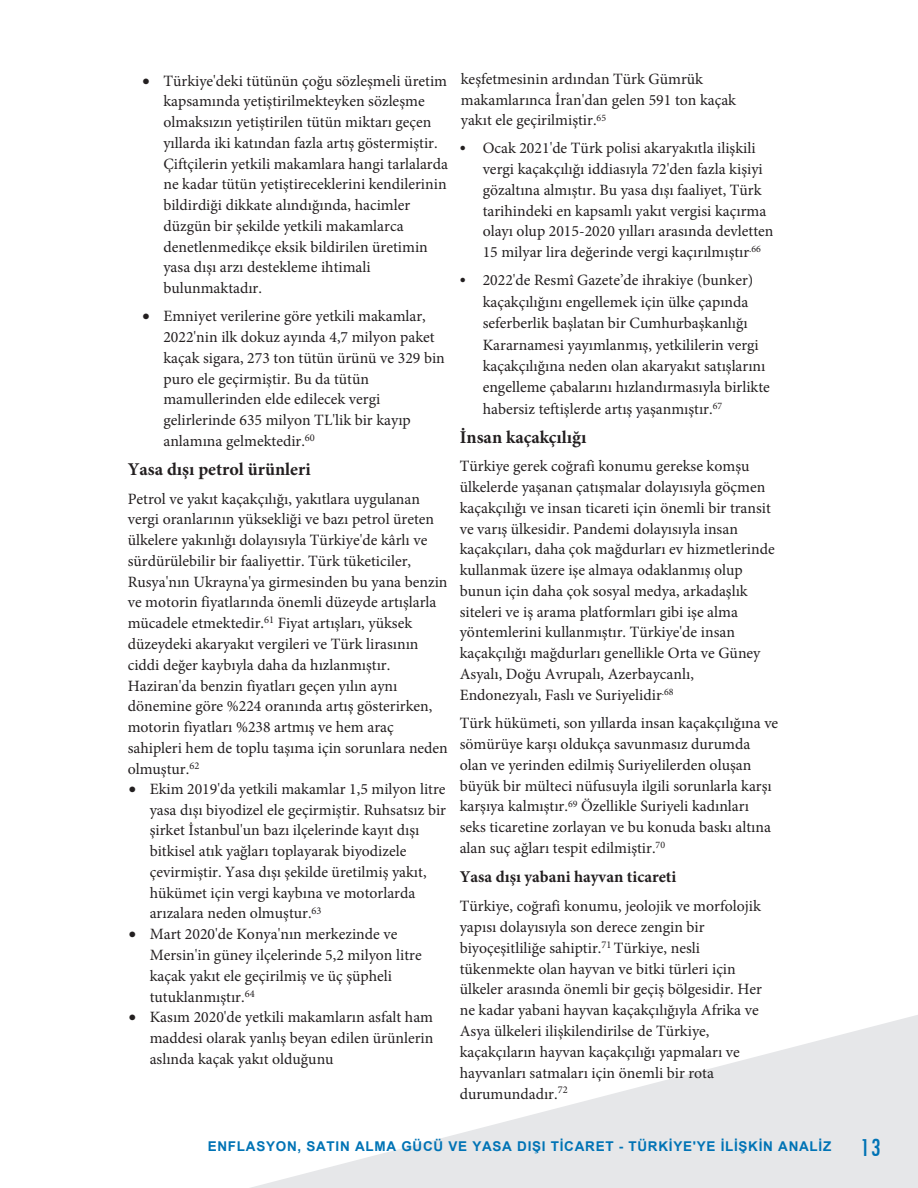
<style>
.page{position:relative;width:918px;height:1188px;background:#fff}
.page>*{position:absolute;margin:0;border:0;box-sizing:border-box;transform-origin:0 0}
.t1{font:700 18px "Minion Pro";color:#231f20}
.t2{font:700 16.5px "Minion Pro";color:#231f20}
.t3{font:15.75px/20.7px "Minion Pro";color:#231f20}
.t4{font:700 13.5px "Arial";letter-spacing:.055em;color:#0073b5}
.s1{font-family:"Sitka Text";font-size:17.85px}
.s2{font-family:"Tw Cen MT Condensed";font-weight:400;font-size:27px}
</style>
<div class="page">
<svg style="left:250px;top:1015px;width:668px;height:173px"></svg>
<p class="t3" style="left:461px;top:69px;width:277px">keşfetmesinin ardından Türk Gümrük makamlarınca İran'dan gelen 591 ton kaçak yakıt ele geçirilmiştir.<sup>65</sup></p>
<p class="t3" style="left:483px;top:138px;width:292px;text-indent:-23px"><span class="s1">•</span> Ocak 2021'de Türk polisi akaryakıtla ilişkili vergi kaçakçılığı iddiasıyla 72'den fazla kişiyi gözaltına almıştır. Bu yasa dışı faaliyet, Türk tarihindeki en kapsamlı yakıt vergisi kaçırma olayı olup 2015-2020 yılları arasında devletten 15 milyar lira değerinde vergi kaçırılmıştır<sup>.66</sup></p>
<p class="t3" style="left:483px;top:270px;width:289px;line-height:21.5px;text-indent:-23px"><span class="s1">•</span> 2022'de Resmî Gazete’de ihrakiye (bunker) kaçakçılığını engellemek için ülke çapında seferberlik başlatan bir Cumhurbaşkanlığı Kararnamesi yayımlanmış, yetkililerin vergi kaçakçılığına neden olan akaryakıt satışlarını engelleme çabalarını hızlandırmasıyla birlikte habersiz teftişlerde artış yaşanmıştır.<sup>67</sup></p>
<p class="t1" style="left:460px;top:424px;width:128px">İnsan kaçakçılığı</p>
<p class="t3" style="left:460px;top:456px;width:317px">Türkiye gerek coğrafi konumu gerekse komşu ülkelerde yaşanan çatışmalar dolayısıyla göçmen kaçakçılığı ve insan ticareti için önemli bir transit ve varış ülkesidir. Pandemi dolayısıyla insan kaçakçıları, daha çok mağdurları ev hizmetlerinde kullanmak üzere işe almaya odaklanmış olup bunun için daha çok sosyal medya, arkadaşlık siteleri ve iş arama platformları gibi işe alma yöntemlerini kullanmıştır. Türkiye'de insan kaçakçılığı mağdurları genellikle Orta ve Güney Asyalı, Doğu Avrupalı, Azerbaycanlı, Endonezyalı, Faslı ve Suriyelidir<sup>.68</sup></p>
<p class="t3" style="left:460px;top:713px;width:320px">Türk hükümeti, son yıllarda insan kaçakçılığına ve sömürüye karşı oldukça savunmasız durumda olan ve yerinden edilmiş Suriyelilerden oluşan büyük bir mülteci nüfusuyla ilgili sorunlarla karşı karşıya kalmıştır.<sup>69</sup> Özellikle Suriyeli kadınları seks ticaretine zorlayan ve bu konuda baskı altına alan suç ağları tespit edilmiştir.<sup>70</sup></p>
<p class="t2" style="left:460px;top:866px;width:218px">Yasa dışı yabani hayvan ticareti</p>
<p class="t3" style="left:460px;top:896px;width:304px">Türkiye, coğrafi konumu, jeolojik ve morfolojik yapısı dolayısıyla son derece zengin bir biyoçeşitliliğe sahiptir.<sup>71</sup> Türkiye, nesli tükenmekte olan hayvan ve bitki türleri için ülkeler arasında önemli bir geçiş bölgesidir. Her ne kadar yabani hayvan kaçakçılığıyla Afrika ve Asya ülkeleri ilişkilendirilse de Türkiye, kaçakçıların hayvan kaçakçılığı yapmaları ve hayvanları satmaları için önemli bir rota durumundadır.<sup>72</sup></p>
<p class="t4" style="left:208px;top:1137px;width:674px">ENFLASYON, SATIN ALMA GÜCÜ VE YASA DIŞI TİCARET - TÜRKİYE'YE İLİŞKİN ANALİZ <span class="s2">13</span></p>
<p class="t3" style="left:163px;top:70px;width:286px;text-indent:-21px">• Türkiye'deki tütünün çoğu sözleşmeli üretim kapsamında yetiştirilmekteyken sözleşme olmaksızın yetiştirilen tütün miktarı geçen yıllarda iki katından fazla artış göstermiştir.<br>Çiftçilerin yetkili makamlara hangi tarlalarda ne kadar tütün yetiştireceklerini kendilerinin bildirdiği dikkate alındığında, hacimler düzgün bir şekilde yetkili makamlarca denetlenmedikçe eksik bildirilen üretimin yasa dışı arzı destekleme ihtimali bulunmaktadır.</p>
<p class="t3" style="left:163px;top:306px;width:283px;text-indent:-21px">• Emniyet verilerine göre yetkili makamlar, 2022'nin ilk dokuz ayında 4,7 milyon paket kaçak sigara, 273 ton tütün ürünü ve 329 bin puro ele geçirmiştir. Bu da tütün mamullerinden elde edilecek vergi gelirlerinde 635 milyon TL'lik bir kayıp anlamına gelmektedir.<sup>60</sup></p>
<p class="t1" style="left:128px;top:457px;width:185px">Yasa dışı petrol ürünleri</p>
<p class="t3" style="left:128px;top:488px;width:322px">Petrol ve yakıt kaçakçılığı, yakıtlara uygulanan vergi oranlarının yüksekliği ve bazı petrol üreten ülkelere yakınlığı dolayısıyla Türkiye'de kârlı ve sürdürülebilir bir faaliyettir. Türk tüketiciler, Rusya'nın Ukrayna'ya girmesinden bu yana benzin ve motorin fiyatlarında önemli düzeyde artışlarla mücadele etmektedir.<sup>61</sup> Fiyat artışları, yüksek düzeydeki akaryakıt vergileri ve Türk lirasının ciddi değer kaybıyla daha da hızlanmıştır.<br>Haziran'da benzin fiyatları geçen yılın aynı dönemine göre %224 oranında artış gösterirken, motorin fiyatları %238 artmış ve hem araç sahipleri hem de toplu taşıma için sorunlara neden olmuştur.<sup>62</sup></p>
<p class="t3" style="left:150px;top:779px;width:298px;text-indent:-21px">• Ekim 2019'da yetkili makamlar 1,5 milyon litre yasa dışı biyodizel ele geçirmiştir. Ruhsatsız bir şirket İstanbul'un bazı ilçelerinde kayıt dışı bitkisel atık yağları toplayarak biyodizele çevirmiştir. Yasa dışı şekilde üretilmiş yakıt, hükümet için vergi kaybına ve motorlarda arızalara neden olmuştur.<sup>63</sup></p>
<p class="t3" style="left:150px;top:924px;width:273px;text-indent:-21px">• Mart 2020'de Konya'nın merkezinde ve Mersin'in güney ilçelerinde 5,2 milyon litre kaçak yakıt ele geçirilmiş ve üç şüpheli tutuklanmıştır.<sup>64</sup></p>
<p class="t3" style="left:150px;top:1007px;width:285px;text-align:justify;text-indent:-21px">• Kasım 2020'de yetkili makamların asfalt ham maddesi olarak yanlış beyan edilen ürünlerin aslında kaçak yakıt olduğunu</p>
</div>
